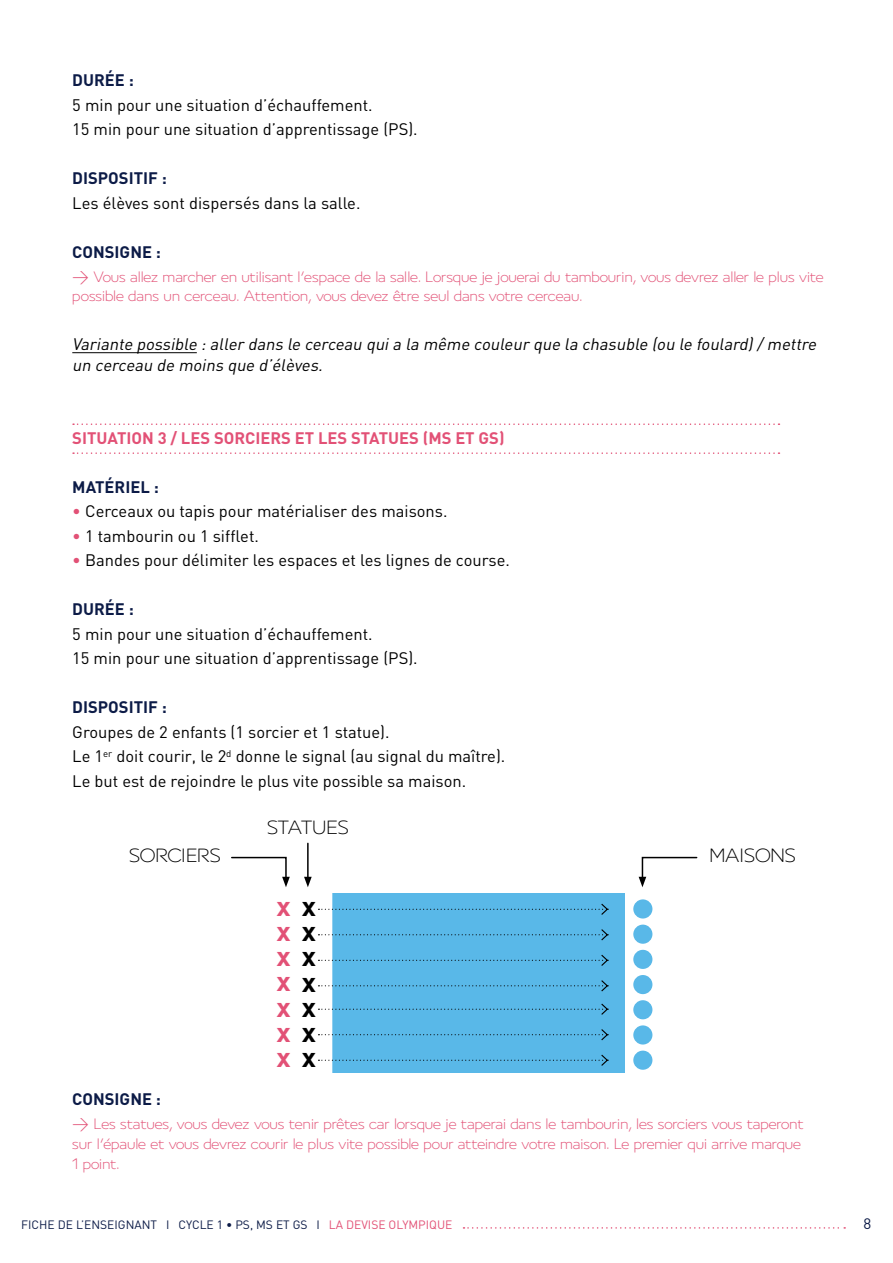
<style>
.page{position:relative;width:893px;height:1263px;background:#fff}
.page>*{position:absolute;margin:0;border:0;box-sizing:border-box;transform-origin:0 0}
.t1{font:700 27px/25.2px "DIN";color:#e25176;text-align:justify}
.t2{font:300 21px "Franceolympique";color:#000}
.t3{font:16.5px/24.5px "DIN";color:#000}
.t4{font:300 16.5px/20px "Franceolympique";color:#e25176}
.t5{font:italic 16.5px/20.2px "DIN";color:#000}
.t6{font:700 16.5px "DIN";color:#0c1b47}
.t7{font:700 16.5px "DIN";color:#e25176}
.t8{font:15px "DIN";color:#0c1b47}
.t9{font:12px "DIN";color:#0c1b47}
.s1{font-family:"DIN"}
.s2{color:#e25176}
.s3{color:#000}
</style>
<div class="page">
<svg style="left:463px;top:1227px;width:382px;height:2px"></svg>
<hr style="left:72px;top:352px;width:125px;height:1px;background:#000">
<svg style="left:73px;top:423px;width:706px;height:2px"></svg>
<svg style="left:73px;top:452px;width:706px;height:2px"></svg>
<div style="left:330px;top:893px;width:294px;height:180px;background:#59b8e8"></div>
<hr style="left:328px;top:890px;width:4px;height:187px;background:#fff">
<hr style="left:307px;top:843px;width:2px;height:36px;background:#000">
<svg style="left:304px;top:877px;width:8px;height:10px"></svg>
<svg style="left:231px;top:856px;width:59px;height:31px"></svg>
<svg style="left:639px;top:856px;width:59px;height:31px"></svg>
<div style="left:633px;top:899px;width:19px;height:19px;background:#59b8e8;border-radius:50%"></div>
<div style="left:633px;top:924px;width:19px;height:20px;background:#59b8e8;border-radius:50%"></div>
<div style="left:633px;top:950px;width:19px;height:19px;background:#59b8e8;border-radius:50%"></div>
<div style="left:633px;top:975px;width:19px;height:19px;background:#59b8e8;border-radius:50%"></div>
<div style="left:633px;top:1000px;width:19px;height:19px;background:#59b8e8;border-radius:50%"></div>
<div style="left:633px;top:1025px;width:19px;height:19px;background:#59b8e8;border-radius:50%"></div>
<div style="left:633px;top:1050px;width:19px;height:20px;background:#59b8e8;border-radius:50%"></div>
<svg style="left:318px;top:979px;width:291px;height:14px"></svg>
<svg style="left:318px;top:928px;width:291px;height:13px"></svg>
<svg style="left:318px;top:1028px;width:291px;height:13px"></svg>
<svg style="left:318px;top:1053px;width:291px;height:14px"></svg>
<svg style="left:318px;top:953px;width:291px;height:14px"></svg>
<svg style="left:318px;top:902px;width:291px;height:14px"></svg>
<svg style="left:318px;top:1002px;width:291px;height:14px"></svg>
<p class="t6" style="left:72px;top:69px;width:63px">DURÉE :</p>
<p class="t3" style="left:72px;top:92px;width:347px">5 min pour une situation d’échauffement.<br>15 min pour une situation d’apprentissage (PS).</p>
<p class="t6" style="left:72px;top:167px;width:96px">DISPOSITIF :</p>
<p class="t3" style="left:72px;top:190px;width:290px">Les élèves sont dispersés dans la salle.</p>
<p class="t6" style="left:72px;top:241px;width:90px">CONSIGNE :</p>
<p class="t4" style="left:72px;top:266px;width:753px"><span class="s1">&gt;</span> Vous allez marcher en utilisant l’espace de la salle. Lorsque je jouerai du tambourin, vous devrez aller le plus vite possible dans un cerceau. Attention, vous devez être seul dans votre cerceau.</p>
<p class="t5" style="left:72px;top:334px;width:749px">Variante possible :aller dans le cerceau quia la même couleur que la chasuble (ou le foulard)/mettre un cerceau de moins que d’élèves.</p>
<p class="t7" style="left:72px;top:427px;width:434px">SITUATION 3 / LES SORCIERS ET LES STATUES (MS ET GS)</p>
<p class="t6" style="left:72px;top:476px;width:88px">MATÉRIEL :</p>
<p class="t3" style="left:72px;top:499px;width:377px"><span class="s2">•</span> Cerceaux ou tapis pour matérialiser des maisons.</p>
<p class="t3" style="left:72px;top:523px;width:188px"><span class="s2">•</span> 1 tambourin ou 1 sifflet.</p>
<p class="t3" style="left:72px;top:548px;width:439px"><span class="s2">•</span> Bandes pour délimiter les espaces et les lignes de course.</p>
<p class="t6" style="left:72px;top:598px;width:63px">DURÉE :</p>
<p class="t3" style="left:72px;top:621px;width:347px">5 min pour une situation d’échauffement.<br>15 min pour une situation d’apprentissage (PS).</p>
<p class="t6" style="left:72px;top:696px;width:96px">DISPOSITIF :</p>
<p class="t3" style="left:72px;top:719px;width:435px">Groupes de 2 enfants (1 sorcier et 1 statue).<br>Le 1<sup>er</sup> doit courir, le 2<sup>d</sup> donne le signal (au signal du maître).<br>Le but est de rejoindre le plus vite possible sa maison.</p>
<p class="t2" style="left:129px;top:843px;width:93px">SORCIERS</p>
<p class="t2" style="left:267px;top:815px;width:83px">STATUES</p>
<h1 class="t1" style="left:276px;top:892px;width:41px">x <span class="s3">x </span>x <span class="s3">x </span>x <span class="s3">x </span>x <span class="s3">x </span>x <span class="s3">x </span>x <span class="s3">x </span>x <span class="s3">x</span></h1>
<p class="t2" style="left:709px;top:843px;width:88px">MAISONS</p>
<p class="t6" style="left:72px;top:1088px;width:90px">CONSIGNE :</p>
<p class="t4" style="left:72px;top:1114px;width:733px"><span class="s1">&gt;</span> Les statues, vous devez vous tenir prêtes car lorsque je taperai dans le tambourin, les sorciers vous taperont sur l’épaule et vous devrez courir le plus vite possible pour atteindre votre maison. Le premier qui arrive marque<br>1 point.</p>
<p class="t9" style="left:21px;top:1217px;width:433px">FICHE DE L’ENSEIGNANT I CYCLE 1 • PS, MS ET GS I <span class="s2">LA DEVISE OLYMPIQUE</span></p>
<p class="t8" style="left:863px;top:1214px;width:9px">8</p>
</div>
